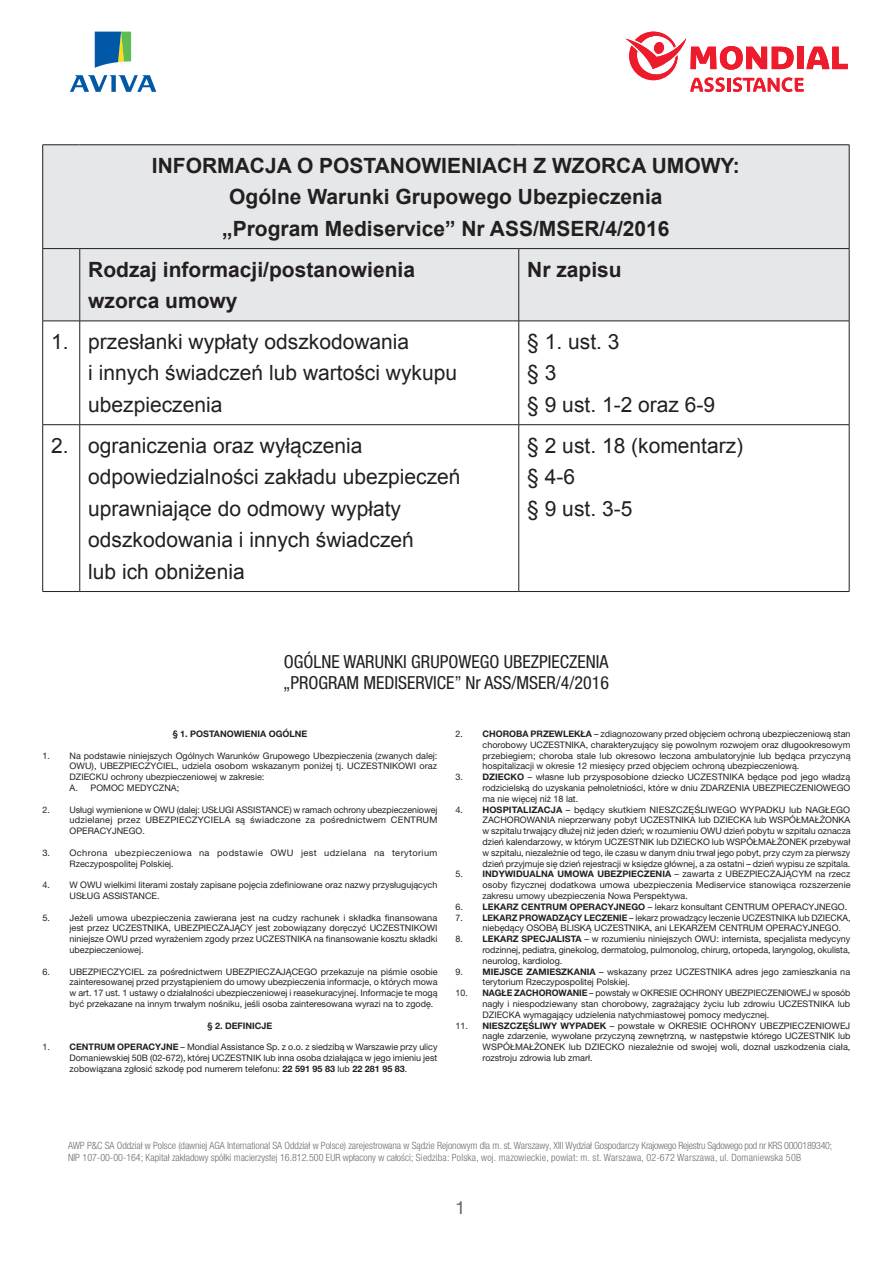
<style>
.page{position:relative;width:893px;height:1263px;background:#fff}
.page>*{position:absolute;margin:0;border:0;box-sizing:border-box;transform-origin:0 0}
.t1{font:21px/31.5px "Arial";color:#231f20}
.t2{font:700 21px/31.5px "Arial";color:#231f20;text-align:center}
.t3{font:condensed 18px/21.6px "Helvetica Neue LT Pro";color:#231f20}
.t4{font:300 18px "Helvetica Neue LT Pro";color:#6c6d70}
.t5{font:300 condensed 10.05px/12px "Helvetica Neue LT Pro";letter-spacing:-.005em;color:#6c6d70}
.t6{font:9px/10.8px "Helvetica Neue LT Pro";color:#231f20;text-align:justify}
.t7{font:9px/10.8px "Helvetica Neue LT Pro";letter-spacing:.04em;color:#231f20}
.t8{font:700 9px "Helvetica Neue LT Pro";color:#231f20}
.s1{font-weight:700}
</style>
<div class="page">
<svg style="left:625px;top:32px;width:223px;height:60px"></svg>
<svg style="left:95px;top:32px;width:36px;height:36px"></svg>
<svg style="left:70px;top:75px;width:86px;height:17px"></svg>
<div style="left:43px;top:145px;width:806px;height:176px;background:#e6e7e9"></div>
<hr style="left:43px;top:144px;width:37px;height:1px;background:#231f20">
<hr style="left:42px;top:145px;width:1px;height:103px;background:#231f20">
<hr style="left:80px;top:144px;width:439px;height:1px;background:#231f20">
<hr style="left:519px;top:144px;width:330px;height:1px;background:#231f20">
<hr style="left:849px;top:145px;width:1px;height:103px;background:#231f20">
<hr style="left:43px;top:248px;width:37px;height:1px;background:#231f20">
<hr style="left:42px;top:249px;width:1px;height:72px;background:#231f20">
<hr style="left:80px;top:248px;width:439px;height:1px;background:#231f20">
<hr style="left:80px;top:249px;width:1px;height:72px;background:#231f20">
<hr style="left:519px;top:248px;width:330px;height:1px;background:#231f20">
<hr style="left:518px;top:249px;width:1px;height:72px;background:#231f20">
<hr style="left:849px;top:249px;width:1px;height:72px;background:#231f20">
<hr style="left:43px;top:321px;width:37px;height:1px;background:#231f20">
<hr style="left:42px;top:321px;width:1px;height:103px;background:#231f20">
<hr style="left:80px;top:321px;width:439px;height:1px;background:#231f20">
<hr style="left:80px;top:321px;width:1px;height:103px;background:#231f20">
<hr style="left:519px;top:321px;width:330px;height:1px;background:#231f20">
<hr style="left:518px;top:321px;width:1px;height:103px;background:#231f20">
<hr style="left:849px;top:321px;width:1px;height:103px;background:#231f20">
<hr style="left:43px;top:424px;width:37px;height:1px;background:#231f20">
<hr style="left:42px;top:425px;width:1px;height:166px;background:#231f20">
<hr style="left:80px;top:424px;width:439px;height:1px;background:#231f20">
<hr style="left:80px;top:425px;width:1px;height:166px;background:#231f20">
<hr style="left:519px;top:424px;width:330px;height:1px;background:#231f20">
<hr style="left:518px;top:425px;width:1px;height:166px;background:#231f20">
<hr style="left:849px;top:425px;width:1px;height:166px;background:#231f20">
<hr style="left:43px;top:591px;width:37px;height:1px;background:#231f20">
<hr style="left:80px;top:591px;width:439px;height:1px;background:#231f20">
<hr style="left:519px;top:591px;width:330px;height:1px;background:#231f20">
<h1 class="t2" style="left:152px;top:150px;width:589px">INFORMACJA O POSTANOWIENIACH Z WZORCA UMOWY:<br>Ogólne Warunki Grupowego Ubezpieczenia<br>„Program Mediservice” Nr ASS/MSER/4/2016</h1>
<h1 class="t2" style="left:88px;top:254px;width:328px;text-align:left">Rodzaj informacji/postanowienia wzorca umowy</h1>
<h1 class="t2" style="left:527px;top:254px;width:96px">Nr zapisu</h1>
<h1 class="t1" style="left:88px;top:326px;width:370px;text-indent:-37px">1. przesłanki wypłaty odszkodowania<br>i innych świadczeń lub wartości wykupu ubezpieczenia</h1>
<h1 class="t1" style="left:527px;top:326px;width:189px">§ 1. ust. 3<br>§ 3<br>§ 9 ust. 1-2 oraz 6-9</h1>
<h1 class="t1" style="left:88px;top:430px;width:374px;text-indent:-37px">2. ograniczenia oraz wyłączenia odpowiedzialności zakładu ubezpieczeń uprawniające do odmowy wypłaty odszkodowania i innych świadczeń<br>lub ich obniżenia</h1>
<h1 class="t1" style="left:527px;top:430px;width:217px">§ 2 ust. 18 (komentarz) § 4-6<br>§ 9 ust. 3-5</h1>
<h2 class="t3" style="left:283px;top:650px;width:327px">OGÓLNE WARUNKI GRUPOWEGO UBEZPIECZENIA „PROGRAM MEDISERVICE” Nr ASS/MSER/4/2016</h2>
<p class="t8" style="left:173px;top:728px;width:136px">§ 1. POSTANOWIENIA OGÓLNE</p>
<p class="t6" style="left:70px;top:750px;width:369px;text-align:left;text-indent:-27px">1. Na podstawie niniejszych Ogólnych Warunków Grupowego Ubezpieczenia (zwanych dalej:<br>OWU), UBEZPIECZYCIEL, udziela osobom wskazanym poniżej tj. UCZESTNIKOWI oraz DZIECKU ochrony ubezpieczeniowej w zakresie:<br>A. POMOC MEDYCZNA;</p>
<p class="t6" style="left:70px;top:804px;width:369px;text-indent:-27px">2. Usługi wymienione w OWU (dalej: USŁUGI ASSISTANCE) w ramach ochrony ubezpieczeniowej udzielanej przez UBEZPIECZYCIELA są świadczone za pośrednictwem CENTRUM OPERACYJNEGO.</p>
<p class="t7" style="left:70px;top:847px;width:369px;text-indent:-27px">3. Ochrona ubezpieczeniowa na podstawie OWU jest udzielana na terytorium<br>Rzeczypospolitej Polskiej.</p>
<p class="t6" style="left:70px;top:879px;width:369px;text-indent:-27px">4. W OWU wielkimi literami zostały zapisane pojęcia zdefiniowane oraz nazwy przysługujących<br>USŁUG ASSISTANCE.</p>
<p class="t6" style="left:70px;top:912px;width:369px;text-indent:-27px">5. Jeżeli umowa ubezpieczenia zawierana jest na cudzy rachunek i składka finansowana jest przez UCZESTNIKA, UBEZPIECZAJĄCY jest zobowiązany doręczyć UCZESTNIKOWI niniejsze OWU przed wyrażeniem zgody przez UCZESTNIKA na finansowanie kosztu składki ubezpieczeniowej.</p>
<p class="t6" style="left:70px;top:966px;width:370px;text-indent:-27px">6. UBEZPIECZYCIEL za pośrednictwem UBEZPIECZAJĄCEGO przekazuje na piśmie osobie zainteresowanej przed przystąpieniem do umowy ubezpieczenia informacje, o których mowa w art. 17 ust. 1 ustawy o działalności ubezpieczeniowej i reasekuracyjnej. Informacje te mogą być przekazane na innym trwałym nośniku, jeśli osoba zainteresowana wyrazi na to zgodę.</p>
<p class="t8" style="left:208px;top:1020px;width:66px">§ 2. DEFINICJE</p>
<p class="t6" style="left:70px;top:1041px;width:369px;text-indent:-27px">1. <span class="s1">CENTRUM OPERACYJNE</span> – Mondial Assistance Sp. z o.o. z siedzibą w Warszawie przy ulicy Domaniewskiej 50B (02-672), której UCZESTNIK lub inna osoba działająca w jego imieniu jest zobowiązana zgłosić szkodę pod numerem telefonu: <span class="s1">22 591 95 83</span> lub <span class="s1">22 281 95 83</span>.</p>
<p class="t6" style="left:482px;top:728px;width:370px;text-indent:-27px">2. <span class="s1">CHOROBA PRZEWLEKŁA</span> – zdiagnozowany przed objęciem ochroną ubezpieczeniową stan chorobowy UCZESTNIKA, charakteryzujący się powolnym rozwojem oraz długookresowym przebiegiem; choroba stale lub okresowo leczona ambulatoryjnie lub będąca przyczyną hospitalizacji w okresie 12 miesięcy przed objęciem ochroną ubezpieczeniową.</p>
<p class="t6" style="left:482px;top:771px;width:369px;text-indent:-27px">3. <span class="s1">DZIECKO</span> – własne lub przysposobione dziecko UCZESTNIKA będące pod jego władzą rodzicielską do uzyskania pełnoletniości, które w dniu ZDARZENIA UBEZPIECZENIOWEGO ma nie więcej niż 18 lat.</p>
<p class="t6" style="left:482px;top:804px;width:370px;text-indent:-27px">4. <span class="s1">HOSPITALIZACJA</span> – będący skutkiem NIESZCZĘŚLIWEGO WYPADKU lub NAGŁEGO ZACHOROWANIA nieprzerwany pobyt UCZESTNIKA lub DZIECKA lub WSPÓŁMAŁŻONKA w szpitalu trwający dłużej niż jeden dzień; w rozumieniu OWU dzień pobytu w szpitalu oznacza dzień kalendarzowy, w którym UCZESTNIK lub DZIECKO lub WSPÓŁMAŁŻONEK przebywał w szpitalu, niezależnie od tego, ile czasu w danym dniu trwał jego pobyt, przy czym za pierwszy dzień przyjmuje się dzień rejestracji w księdze głównej, a za ostatni – dzień wypisu ze szpitala.</p>
<p class="t6" style="left:482px;top:868px;width:370px;text-indent:-27px">5. <span class="s1">INDYWIDUALNA UMOWA UBEZPIECZENIA</span> – zawarta z UBEZPIECZAJĄCYM na rzecz osoby fizycznej dodatkowa umowa ubezpieczenia Mediservice stanowiąca rozszerzenie zakresu umowy ubezpieczenia Nowa Perspektywa.</p>
<p class="t6" style="left:455px;top:901px;width:393px">6. <span class="s1">LEKARZ CENTRUM OPERACYJNEGO</span> – lekarz konsultant CENTRUM OPERACYJNEGO.</p>
<p class="t6" style="left:482px;top:912px;width:370px;text-indent:-27px">7. <span class="s1">LEKARZ PROWADZĄCY LECZENIE</span> – lekarz prowadzący leczenie UCZESTNIKA lub DZIECKA, niebędący OSOBĄ BLISKĄ UCZESTNIKA, ani LEKARZEM CENTRUM OPERACYJNEGO.</p>
<p class="t6" style="left:482px;top:933px;width:369px;text-indent:-27px">8. <span class="s1">LEKARZ SPECJALISTA</span> – w rozumieniu niniejszych OWU: internista, specjalista medycyny rodzinnej, pediatra, ginekolog, dermatolog, pulmonolog, chirurg, ortopeda, laryngolog, okulista, neurolog, kardiolog.</p>
<p class="t6" style="left:482px;top:966px;width:369px;text-indent:-27px">9. <span class="s1">MIEJSCE ZAMIESZKANIA</span> – wskazany przez UCZESTNIKA adres jego zamieszkania na terytorium Rzeczypospolitej Polskiej.</p>
<p class="t6" style="left:482px;top:987px;width:369px;text-indent:-27px">10. <span class="s1">NAGŁE ZACHOROWANIE</span> – powstały w OKRESIE OCHRONY UBEZPIECZENIOWEJ w sposób nagły i niespodziewany stan chorobowy, zagrażający życiu lub zdrowiu UCZESTNIKA lub DZIECKA wymagający udzielenia natychmiastowej pomocy medycznej.</p>
<p class="t6" style="left:482px;top:1020px;width:369px;text-indent:-27px">11. <span class="s1">NIESZCZĘŚLIWY WYPADEK</span> – powstałe w OKRESIE OCHRONY UBEZPIECZENIOWEJ nagłe zdarzenie, wywołane przyczyną zewnętrzną, w następstwie którego UCZESTNIK lub WSPÓŁMAŁŻONEK lub DZIECKO niezależnie od swojej woli, doznał uszkodzenia ciała, rozstroju zdrowia lub zmarł.</p>
<p class="t5" style="left:68px;top:1139px;width:766px">AWP P&amp;C SA Oddział w Polsce (dawniej AGA International SA Oddział w Polsce) zarejestrowana w Sądzie Rejonowym dla m. st. Warszawy, XIII Wydział Gospodarczy Krajowego Rejestru Sądowego pod nr KRS 0000189340;<br>NIP 107-00-00-164; Kapitał zakładowy spółki macierzystej 16.812.500 EUR wpłacony w całości; Siedziba: Polska, woj. mazowieckie, powiat: m. st. Warszawa, 02-672 Warszawa, ul. Domaniewska 50B</p>
<h2 class="t4" style="left:456px;top:1197px;width:12px">1</h2>
</div>
